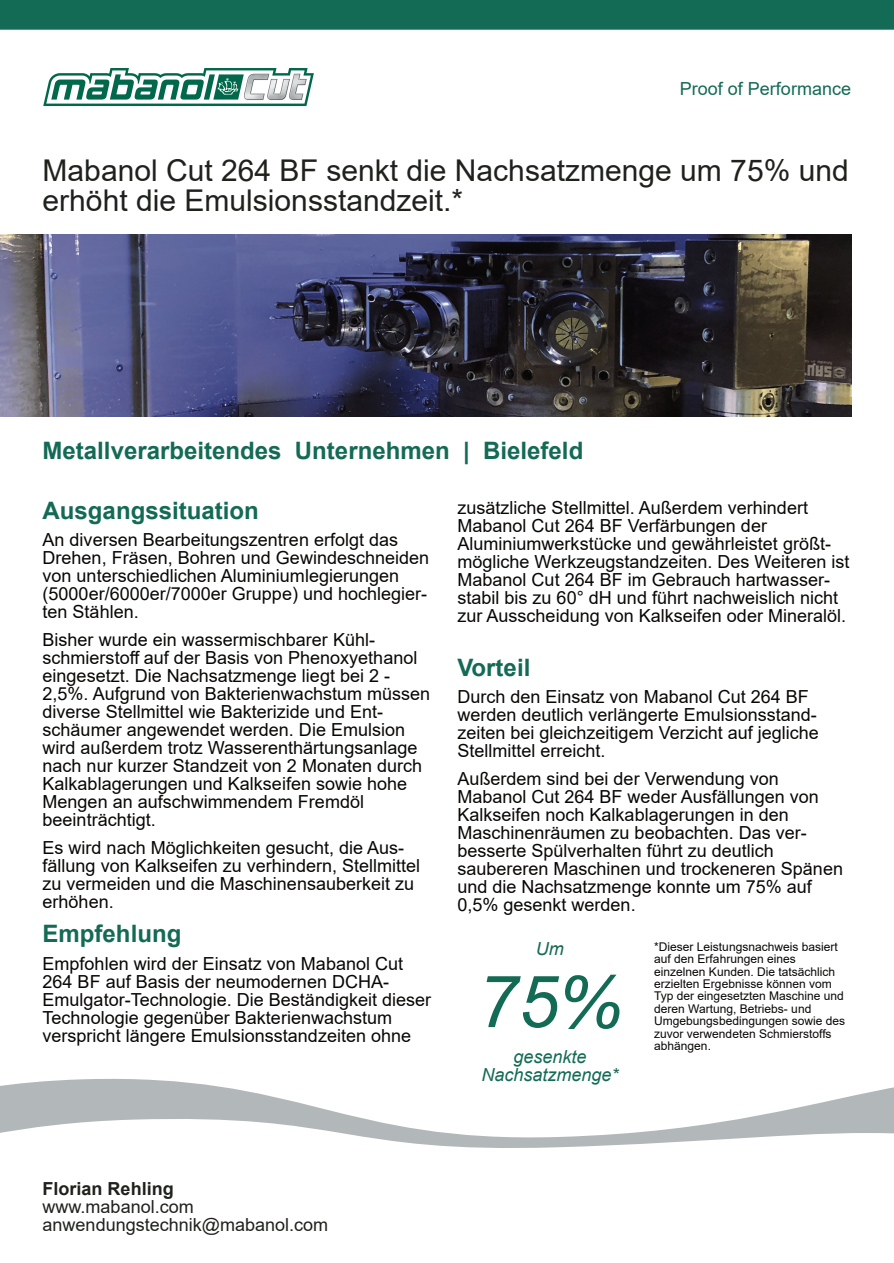
<style>
.page{position:relative;width:894px;height:1263px;background:#fff}
.page>*{position:absolute;margin:0;border:0;box-sizing:border-box;transform-origin:0 0}
.t1{font:italic 72px "Arial";color:#136a55}
.t2{font:30px/30px "Arial";color:#1f221c}
.t3{font:700 24px "Arial";color:#136a55}
.t4{font:18px/18px "Arial";color:#090705}
.t5{font:18px/18px "Arial";color:#1f221c}
.t6{font:italic 18px/18px "Arial";color:#136a55;text-align:center}
.t7{font:18px "Arial";color:#136a55}
.t8{font:700 18px "Arial";color:#1f221c}
.t9{font:12px/12.5px "Arial";color:#090705}
</style>
<div class="page">
<img style="left:0;top:234px;width:850px;height:182px">
<svg style="left:0;top:1078px;width:893px;height:70px"></svg>
<div style="left:0;top:0;width:893px;height:29px;background:#136a55"></div>
<img style="left:43px;top:68px;width:271px;height:38px">
<p class="t7" style="left:679px;top:81px;width:173px">Proof of Performance</p>
<h2 class="t2" style="left:43px;top:158px;width:807px">Mabanol Cut 264 BF senkt die Nachsatzmenge um 75% und erhöht die Emulsionsstandzeit.*</h2>
<h3 class="t3" style="left:43px;top:441px;width:542px">Metallverarbeitendes Unternehmen | Bielefeld</h3>
<h3 class="t3" style="left:43px;top:501px;width:218px">Ausgangssituation</h3>
<p class="t4" style="left:43px;top:533px;width:388px">An diversen Bearbeitungszentren erfolgt das Drehen, Fräsen, Bohren und Gewindeschneiden von unterschiedlichen Aluminiumlegierungen (5000er/6000er/7000er Gruppe) und hochlegier&shy;ten Stählen.</p>
<p class="t4" style="left:43px;top:632px;width:389px">Bisher wurde ein wassermischbarer Kühl&shy;schmierstoff auf der Basis von Phenoxyethanol eingesetzt. Die Nachsatzmenge liegt bei 2 - 2,5%. Aufgrund von Bakterienwachstum müssen diverse Stellmittel wie Bakterizide und Ent&shy;schäumer angewendet werden. Die Emulsion wird außerdem trotz Wasserenthärtungsanlage nach nur kurzer Standzeit von 2 Monaten durch Kalkablagerungen und Kalkseifen sowie hohe Mengen an aufschwimmendem Fremdöl beeinträchtigt.</p>
<p class="t4" style="left:43px;top:840px;width:379px">Es wird nach Möglichkeiten gesucht, die Aus&shy;fällung von Kalkseifen zu verhindern, Stellmittel zu vermeiden und die Maschinensauberkeit zu erhöhen.</p>
<h3 class="t3" style="left:43px;top:925px;width:140px">Empfehlung</h3>
<p class="t4" style="left:43px;top:956px;width:390px">Empfohlen wird der Einsatz von Mabanol Cut 264 BF auf Basis der neumodernen DCHA-Emulgator-Technologie. Die Beständigkeit dieser Technologie gegenüber Bakterienwachstum verspricht längere Emulsionsstandzeiten ohne</p>
<p class="t4" style="left:457px;top:501px;width:393px">zusätzliche Stellmittel. Außerdem verhindert Mabanol Cut 264 BF Verfärbungen der Aluminiumwerkstücke und gewährleistet größt&shy;mögliche Werkzeugstandzeiten. Des Weiteren ist Mabanol Cut 264 BF im Gebrauch hartwasser&shy;stabil bis zu 60° dH und führt nachweislich nicht zur Ausscheidung von Kalkseifen oder Mineralöl.</p>
<h3 class="t3" style="left:457px;top:658px;width:74px">Vorteil</h3>
<p class="t4" style="left:457px;top:690px;width:363px">Durch den Einsatz von Mabanol Cut 264 BF werden deutlich verlängerte Emulsionsstand&shy;zeiten bei gleichzeitigem Verzicht auf jegliche Stellmittel erreicht.</p>
<p class="t4" style="left:457px;top:771px;width:387px">Außerdem sind bei der Verwendung von Mabanol Cut 264 BF weder Ausfällungen von Kalkseifen noch Kalkablagerungen in den Maschinenräumen zu beobachten. Das ver&shy;besserte Spülverhalten führt zu deutlich saubereren Maschinen und trockeneren Spänen und die Nachsatzmenge konnte um 75% auf 0,5% gesenkt werden.</p>
<p class="t6" style="left:535px;top:941px;width:29px">Um</p>
<h1 class="t1" style="left:477px;top:975px;width:146px">75%</h1>
<p class="t6" style="left:481px;top:1049px;width:139px">gesenkte<br>Nachsatzmenge*</p>
<p class="t9" style="left:654px;top:941px;width:192px">*Dieser Leistungsnachweis basiert auf den Erfahrungen eines einzelnen Kunden. Die tatsächlich erzielten Ergebnisse können vom<br>Typ der eingesetzten Maschine und deren Wartung, Betriebs- und<br>Umgebungsbedingungen sowie des zuvor verwendeten Schmierstoffs abhängen.</p>
<p class="t8" style="left:43px;top:1182px;width:133px">Florian Rehling</p>
<p class="t5" style="left:43px;top:1199px;width:287px">www.mabanol.com anwendungstechnik@mabanol.com</p>
</div>
